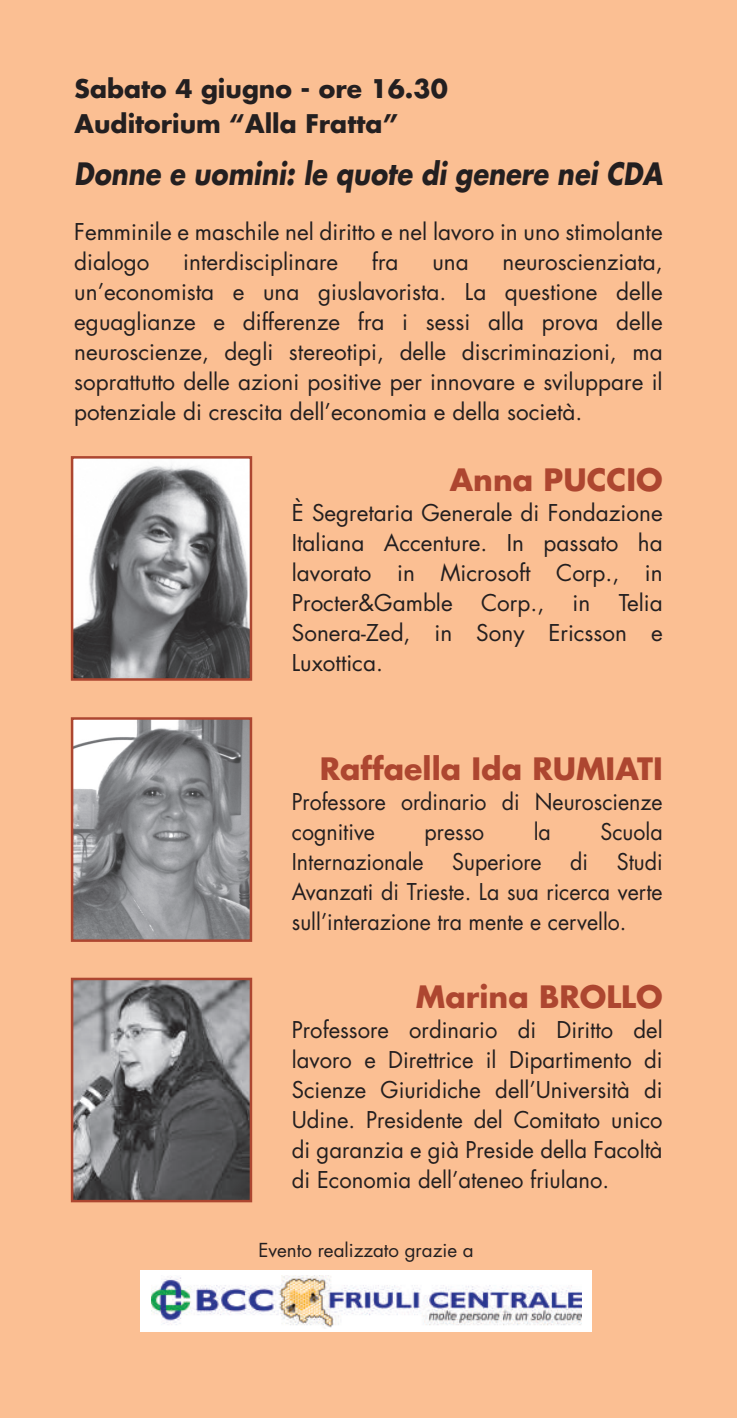
<style>
.page{position:relative;width:737px;height:1418px;background:#fff}
.page>*{position:absolute;margin:0;border:0;box-sizing:border-box;transform-origin:0 0}
.t1{font:700 30px "Futura";color:#ad4630}
.t2{font:italic 700 30px "Futura";color:#231f20;scale:.86 1}
.t3{font:700 25px/35px "Futura";color:#231f20}
.t4{font:22.5px/30px "Futura";color:#231f20;text-align:justify}
.t5{font:22.5px/30px "Futura";color:#231f20;scale:.95 1}
.t6{font:18.75px "Futura";color:#231f20}
</style>
<div class="page">
<div style="left:0;top:0;width:737px;height:1417px;background:#fbbf93"></div>
<img style="left:74px;top:459px;width:175px;height:218px">
<div style="left:71px;top:456px;width:181px;height:224px;border:2px solid #ad4630"></div>
<img style="left:74px;top:720px;width:175px;height:218px">
<div style="left:71px;top:717px;width:181px;height:224px;border:2px solid #ad4630"></div>
<img style="left:74px;top:980px;width:175px;height:219px">
<div style="left:71px;top:977px;width:181px;height:225px;border:2px solid #ad4630"></div>
<div style="left:141px;top:1269px;width:451px;height:62px;background:#fff"></div>
<img style="left:151px;top:1275px;width:430px;height:53px">
<p class="t3" style="left:75px;top:70px;width:375px">Sabato 4 giugno - ore 16.30<br>Auditorium “Alla Fratta”</p>
<h1 class="t2" style="left:74px;top:153px;width:686px">Donne e uomini: le quote di genere nei CDA</h1>
<p class="t4" style="left:74px;top:217px;width:590px">Femminile e maschile nel diritto e nel lavoro in uno stimolante dialogo</p>
<p class="t4" style="left:183px;top:247px;width:156px">interdisciplinare</p>
<p class="t4" style="left:372px;top:247px;width:28px">fra</p>
<p class="t4" style="left:432px;top:247px;width:38px">una</p>
<p class="t4" style="left:74px;top:247px;width:590px;text-indent:428px">neuroscienziata, un’economista e una giuslavorista. La questione delle eguaglianze e differenze fra i sessi alla prova delle neuroscienze, degli stereotipi, delle discriminazioni, ma soprattutto delle azioni positive per innovare e sviluppare il potenziale di crescita dell’economia e della società.</p>
<h1 class="t1" style="left:450px;top:459px;width:214px">Anna PUCCIO</h1>
<p class="t4" style="left:292px;top:498px;width:372px">È Segretaria Generale di Fondazione Italiana Accenture. In passato ha lavorato in Microsoft Corp., in Procter&amp;Gamble</p>
<p class="t4" style="left:292px;top:588px;width:372px;text-indent:327px">Telia Sonera-Zed, in Sony Ericsson e Luxottica.</p>
<p class="t4" style="left:481px;top:588px;width:65px">Corp.,</p>
<p class="t4" style="left:573px;top:588px;width:19px">in</p>
<h1 class="t1" style="left:320px;top:748px;width:344px">Raffaella Ida RUMIATI</h1>
<p class="t5" style="left:292px;top:786px;width:392px">Professore ordinario di Neuroscienze cognitive</p>
<p class="t5" style="left:425px;top:816px;width:64px">presso</p>
<p class="t5" style="left:534px;top:816px;width:20px">la</p>
<p class="t5" style="left:600px;top:816px;width:67px">Scuola</p>
<p class="t5" style="left:292px;top:846px;width:392px;text-align:justify;text-indent:325px">Studi Avanzati di Trieste. La sua ricerca verte sull’interazione tra mente e cervello.</p>
<p class="t5" style="left:292px;top:846px;width:140px">Internazionale</p>
<p class="t5" style="left:452px;top:846px;width:96px">Superiore</p>
<p class="t5" style="left:570px;top:846px;width:20px">di</p>
<h1 class="t1" style="left:416px;top:975px;width:248px">Marina BROLLO</h1>
<p class="t4" style="left:292px;top:1014px;width:372px">Professore ordinario di Diritto del lavoro e Direttrice il Dipartimento di Scienze Giuridiche dell’Università di Udine. Presidente del Comitato unico di garanzia e già Preside della Facoltà di Economia dell’ateneo friulano.</p>
<p class="t6" style="left:259px;top:1237px;width:217px">Evento realizzato grazie a</p>
</div>
